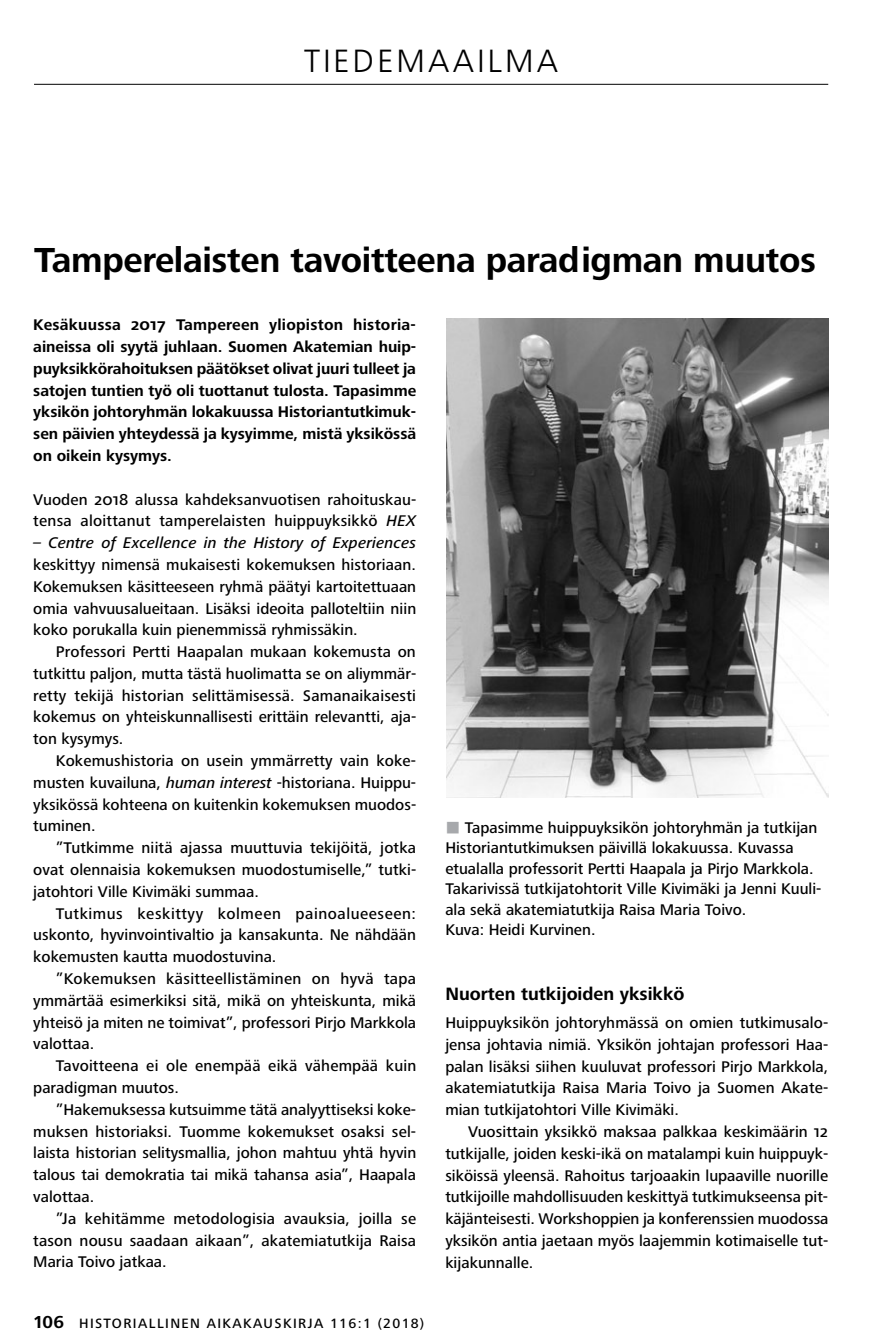
<style>
.page{position:relative;width:885px;height:1344px;background:#fff}
.page>*{position:absolute;margin:0;border:0;box-sizing:border-box;transform-origin:0 0}
.t1{font:700 36px "Frutiger Next Pro";letter-spacing:-.01em;color:#000}
.t2{font:300 32px "Frutiger LT Std";letter-spacing:.1em;color:#000}
.t3{font:700 18.4px "Frutiger Next Pro";color:#000}
.t4{font:500 16px/21.8px "Frutiger Next Pro";color:#000;text-align:justify}
.t5{font:700 16px/21.8px "Frutiger Next Pro";letter-spacing:-.005em;color:#000;text-align:justify}
.t6{font:italic 500 16px "Frutiger Next Pro";letter-spacing:.01em;color:#000}
.t7{font:500 14px "Frutiger Next Pro";letter-spacing:.1em;color:#000}
.s1{font-style:italic}
.s2{color:#a7a9ac}
.s3{font-weight:700;font-size:18px}
</style>
<div class="page">
<hr style="left:34px;top:84px;width:794px;height:1px;background:#000">
<img style="left:446px;top:319px;width:382px;height:478px">
<h2 class="t2" style="left:304px;top:43px;width:250px">TIEDEMAAILMA</h2>
<h1 class="t1" style="left:34px;top:239px;width:783px">Tamperelaisten tavoitteena paradigman muutos</h1>
<p class="t5" style="left:33px;top:314px;width:384px">Kesäkuussa 2017 Tampereen yliopiston historia&shy;aineissa oli syytä juhlaan. Suomen Akatemian huip&shy;puyksikkörahoituksen päätökset olivat juuri tulleet ja satojen tuntien työ oli tuottanut tulosta. Tapasimme yksikön johtoryhmän lokakuussa Historiantutkimuk&shy;sen päivien yhteydessä ja kysyimme, mistä yksikössä on oikein kysymys.</p>
<p class="t4" style="left:33px;top:488px;width:384px">Vuoden 2018 alussa kahdeksanvuotisen rahoituskau&shy;tensa aloittanut tamperelaisten huippuyksikkö <span class="s1">HEX</span></p>
<p class="t6" style="left:33px;top:533px;width:384px">– Centre of Excellence in the History of Experiences</p>
<p class="t4" style="left:33px;top:554px;width:384px">keskittyy nimensä mukaisesti kokemuksen historiaan.<br>Kokemuksen käsitteeseen ryhmä päätyi kartoitettuaan omia vahvuusalueitaan. Lisäksi ideoita palloteltiin niin koko porukalla kuin pienemmissä ryhmissäkin.</p>
<p class="t4" style="left:33px;top:641px;width:384px;text-indent:23px">Professori Pertti Haapalan mukaan kokemusta on tutkittu paljon, mutta tästä huolimatta se on aliymmär&shy;retty tekijä historian selittämisessä. Samanaikaisesti kokemus on yhteiskunnallisesti erittäin relevantti, aja&shy;ton kysymys.</p>
<p class="t4" style="left:33px;top:750px;width:384px;text-indent:23px">Kokemushistoria on usein ymmärretty vain koke&shy;musten kuvailuna, <span class="s1">human interest</span> -historiana. Huippu&shy;yksikössä kohteena on kuitenkin kokemuksen muodos&shy;tuminen.</p>
<p class="t4" style="left:33px;top:837px;width:384px;text-indent:23px">”Tutkimme niitä ajassa muuttuvia tekijöitä, jotka ovat olennaisia kokemuksen muodostumiselle,” tutki&shy;jatohtori Ville Kivimäki summaa.</p>
<p class="t4" style="left:33px;top:902px;width:384px;text-indent:23px">Tutkimus keskittyy kolmeen painoalueeseen: uskonto, hyvinvointivaltio ja kansakunta. Ne nähdään kokemusten kautta muodostuvina.</p>
<p class="t4" style="left:33px;top:968px;width:384px;text-indent:23px">”Kokemuksen käsitteellistäminen on hyvä tapa ymmärtää esimerkiksi sitä, mikä on yhteiskunta, mikä yhteisö ja miten ne toimivat”, professori Pirjo Markkola valottaa.</p>
<p class="t4" style="left:33px;top:1055px;width:384px;text-indent:23px">Tavoitteena ei ole enempää eikä vähempää kuin paradigman muutos.</p>
<p class="t4" style="left:33px;top:1098px;width:384px;text-indent:23px">”Hakemuksessa kutsuimme tätä analyyttiseksi koke&shy;muksen historiaksi. Tuomme kokemukset osaksi sel&shy;laista historian selitysmallia, johon mahtuu yhtä hyvin talous tai demokratia tai mikä tahansa asia”, Haapala valottaa.</p>
<p class="t4" style="left:33px;top:1207px;width:384px;text-indent:23px">”Ja kehitämme metodologisia avauksia, joilla se tason nousu saadaan aikaan”, akatemiatutkija Raisa Maria Toivo jatkaa.</p>
<p class="t4" style="left:445px;top:817px;width:377px;line-height:20.4px;text-align:left"><span class="s2">■</span> Tapasimme huippuyksikön johtoryhmän ja tutkijan Historiantutkimuksen päivillä lokakuussa. Kuvassa etualalla professorit Pertti Haapala ja Pirjo Markkola.<br>Takarivissä tutkijatohtorit Ville Kivimäki ja Jenni Kuuli&shy;ala sekä akatemiatutkija Raisa Maria Toivo.<br>Kuva: Heidi Kurvinen.</p>
<p class="t3" style="left:445px;top:983px;width:241px">Nuorten tutkijoiden yksikkö</p>
<p class="t4" style="left:445px;top:1011px;width:384px">Huippuyksikön johtoryhmässä on omien tutkimusalo&shy;jensa johtavia nimiä. Yksikön johtajan professori Haa&shy;palan lisäksi siihen kuuluvat professori Pirjo Markkola, akatemiatutkija Raisa Maria Toivo ja Suomen Akate&shy;mian tutkijatohtori Ville Kivimäki.</p>
<p class="t4" style="left:445px;top:1120px;width:384px;text-indent:23px">Vuosittain yksikkö maksaa palkkaa keskimäärin 12 tutkijalle, joiden keski-ikä on matalampi kuin huippuyk&shy;siköissä yleensä. Rahoitus tarjoaakin lupaaville nuorille tutkijoille mahdollisuuden keskittyä tutkimukseensa pit&shy;käjänteisesti. Workshoppien ja konferenssien muodossa yksikön antia jaetaan myös laajemmin kotimaiselle tut&shy;kijakunnalle.</p>
<p class="t7" style="left:34px;top:1315px;width:391px"><span class="s3">106</span> Historiallinen Aikakauskirja 116:1 (2018)</p>
</div>
